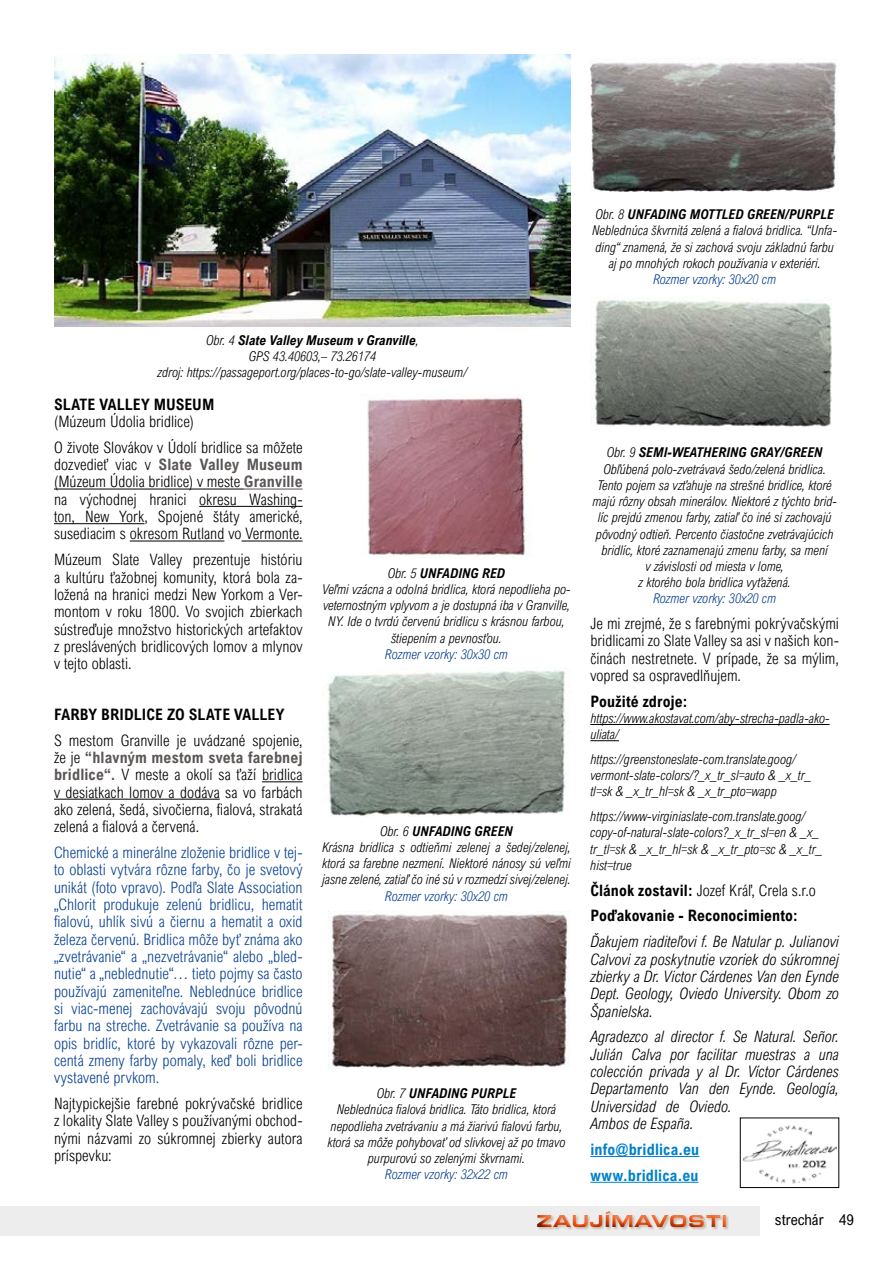
<style>
.page{position:relative;width:893px;height:1263px;background:#fff}
.page>*{position:absolute;margin:0;border:0;box-sizing:border-box;transform-origin:0 0}
.t1{font:900 expanded 18px "Eurostile TOT";color:#e94e0f}
.t2{font:300 15.75px/17.4px "Arial Nova Cond";letter-spacing:.005em;color:#000;text-align:justify}
.t3{font:300 15.75px/17.2px "Arial Nova Cond";letter-spacing:.005em;color:#0b4392;text-align:justify}
.t4{font:italic 300 15.75px/17.4px "Arial Nova Cond";color:#000;text-align:justify}
.t5{font:700 15.75px/25.8px "Arial Nova Cond";letter-spacing:.005em;color:#000}
.t6{font:700 15.75px/25.8px "Arial Nova Cond";letter-spacing:.01em;color:#0081c9}
.t7{font:15px "Arial Nova Cond";color:#000}
.t8{font:italic 300 13.5px/16.2px "Arial Nova Cond";color:#000;text-align:center}
.t9{font:italic 300 13.5px "Arial Nova Cond";color:#0b4392}
.s1{font-weight:700}
.s2{font-weight:700;color:#5b5755}
.s3{font-weight:300}
</style>
<div class="page">
<div style="left:0;top:1206px;width:760px;height:30px;background:#ededed"></div>
<div style="left:525px;top:1208px;width:209px;height:27px;background:#5c0a00;opacity:.75"></div>
<hr style="left:590px;top:724px;width:240px;height:1px;background:#000">
<svg style="left:590px;top:740px;width:29px;height:1px"></svg>
<hr style="left:590px;top:1156px;width:109px;height:1px;background:#0081c9">
<hr style="left:590px;top:1182px;width:108px;height:1px;background:#0081c9">
<img style="left:590px;top:62px;width:248px;height:129px">
<img style="left:590px;top:298px;width:242px;height:129px">
<hr style="left:54px;top:489px;width:190px;height:1px;background:#000">
<hr style="left:244px;top:489px;width:59px;height:1px;background:#5b5755">
<hr style="left:199px;top:506px;width:104px;height:1px;background:#000">
<hr style="left:54px;top:523px;width:90px;height:1px;background:#000">
<hr style="left:130px;top:541px;width:94px;height:1px;background:#000">
<hr style="left:242px;top:541px;width:61px;height:1px;background:#000">
<hr style="left:262px;top:781px;width:41px;height:1px;background:#000">
<hr style="left:54px;top:799px;width:166px;height:1px;background:#000">
<img style="left:367px;top:398px;width:158px;height:159px">
<img style="left:322px;top:670px;width:243px;height:146px">
<img style="left:329px;top:914px;width:241px;height:154px">
<img style="left:54px;top:54px;width:517px;height:272px">
<img style="left:743px;top:1125px;width:93px;height:59px">
<div style="left:740px;top:1118px;width:99px;height:70px;border:1px solid #000"></div>
<p class="t8" style="left:592px;top:206px;width:246px">Obr. 8 <span class="s1">UNFADING MOTTLED GREEN/PURPLE </span>Neblednúca škvrnitá zelená a fialová bridlica. “Unfa&shy;ding“ znamená, že si zachová svoju základnú farbu aj po mnohých rokoch používania v exteriéri.</p>
<p class="t9" style="left:653px;top:271px;width:125px">Rozmer vzorky: 30x20 cm</p>
<p class="t8" style="left:158px;top:331px;width:311px">Obr. 4 <span class="s1">Slate Valley Museum v Granville</span>,<br>GPS 43.40603,– 73.26174<br>zdroj: https://passageport.org/places-to-go/slate-valley-museum/</p>
<p class="t5" style="left:54px;top:391px;width:162px">SLATE VALLEY MUSEUM</p>
<p class="t2" style="left:54px;top:408px;width:250px;line-height:25.8px">(Múzeum Údolia bridlice)<br>O živote Slovákov v Údolí bridlice sa môžete</p>
<p class="t2" style="left:54px;top:456px;width:250px">dozvedieť viac v <span class="s2">Slate Valley Museum </span>(Múzeum Údolia bridlice) v meste <span class="s2">Granville </span>na východnej hranici okresu Washing&shy;ton, New York, Spojené štáty americké, susediacim s okresom Rutland vo Vermonte.</p>
<p class="t2" style="left:54px;top:551px;width:250px">Múzeum Slate Valley prezentuje históriu a kultúru ťažobnej komunity, ktorá bola za&shy;ložená na hranici medzi New Yorkom a Ver&shy;montom v roku 1800. Vo svojich zbierkach sústreďuje množstvo historických artefaktov z preslávených bridlicových lomov a mlynov v tejto oblasti.</p>
<p class="t5" style="left:54px;top:701px;width:232px">FARBY BRIDLICE ZO SLATE VALLEY</p>
<p class="t2" style="left:54px;top:731px;width:250px">S mestom Granville je uvádzané spojenie, že je <span class="s2">“hlavným mestom sveta farebnej bridlice“.</span> V meste a okolí sa ťaží bridlica v desiatkach lomov a dodáva sa vo farbách ako zelená, šedá, sivočierna, fialová, strakatá zelená a fialová a červená.</p>
<p class="t3" style="left:54px;top:844px;width:250px">Chemické a minerálne zloženie bridlice v tej&shy;to oblasti vytvára rôzne farby, čo je svetový unikát (foto vpravo). Podľa Slate Association „Chlorit produkuje zelenú bridlicu, hematit fialovú, uhlík sivú a čiernu a hematit a oxid železa červenú. Bridlica môže byť známa ako „zvetrávanie“ a „nezvetrávanie“ alebo „bled&shy;nutie“ a „neblednutie“… tieto pojmy sa často používajú zameniteľne. Neblednúce bridlice si viac-menej zachovávajú svoju pôvodnú farbu na streche. Zvetrávanie sa používa na opis bridlíc, ktoré by vykazovali rôzne per&shy;centá zmeny farby pomaly, keď boli bridlice vystavené prvkom.</p>
<p class="t2" style="left:54px;top:1095px;width:250px">Najtypickejšie farebné pokrývačské bridlice z lokality Slate Valley s používanými obchod&shy;nými názvami zo súkromnej zbierky autora príspevku:</p>
<p class="t8" style="left:322px;top:565px;width:250px">Obr. 5 <span class="s1">UNFADING RED<br></span>Veľmi vzácna a odolná bridlica, ktorá nepodlieha po&shy;veternostným vplyvom a je dostupná iba v Granville, NY. Ide o tvrdú červenú bridlicu s krásnou farbou, štiepením a pevnosťou.</p>
<p class="t9" style="left:385px;top:646px;width:125px">Rozmer vzorky: 30x30 cm</p>
<p class="t8" style="left:322px;top:823px;width:250px">Obr. 6 <span class="s1">UNFADING GREEN<br></span>Krásna bridlica s odtieňmi zelenej a šedej/zelenej, ktorá sa farebne nezmení. Niektoré nánosy sú veľmi jasne zelené, zatiaľ čo iné sú v rozmedzí sivej/zelenej.</p>
<p class="t9" style="left:385px;top:888px;width:125px">Rozmer vzorky: 30x20 cm</p>
<p class="t8" style="left:327px;top:1085px;width:239px">Obr. 7 <span class="s1">UNFADING PURPLE<br></span>Neblednúca fialová bridlica. Táto bridlica, ktorá nepodlieha zvetrávaniu a má žiarivú fialovú farbu, ktorá sa môže pohybovať od slivkovej až po tmavo purpurovú so zelenými škvrnami.</p>
<p class="t9" style="left:385px;top:1166px;width:125px">Rozmer vzorky: 32x22 cm</p>
<p class="t8" style="left:592px;top:444px;width:246px">Obr. 9 <span class="s1">SEMI-WEATHERING GRAY/GREEN </span>Obľúbená polo-zvetrávavá šedo/zelená bridlica.<br>Tento pojem sa vzťahuje na strešné bridlice, ktoré majú rôzny obsah minerálov. Niektoré z týchto brid&shy;líc prejdú zmenou farby, zatiaľ čo iné si zachovajú pôvodný odtieň. Percento čiastočne zvetrávajúcich bridlíc, ktoré zaznamenajú zmenu farby, sa mení<br>v závislosti od miesta v lome,<br>z ktorého bola bridlica vyťažená.</p>
<p class="t9" style="left:653px;top:590px;width:125px">Rozmer vzorky: 30x20 cm</p>
<p class="t2" style="left:590px;top:615px;width:250px">Je mi zrejmé, že s farebnými pokrývačskými bridlicami zo Slate Valley sa asi v našich kon&shy;činách nestretnete. V prípade, že sa mýlim, vopred sa ospravedlňujem.</p>
<p class="t5" style="left:590px;top:688px;width:99px">Použité zdroje:</p>
<p class="t8" style="left:590px;top:710px;width:241px;text-align:left">https://www.akostavat.com/aby-strecha-padla-ako&shy;uliata/</p>
<p class="t8" style="left:590px;top:751px;width:223px;text-align:left">https://greenstoneslate-com.translate.goog/ vermont-slate-colors/?_x_tr_sl=auto &amp; _x_tr_ tl=sk &amp; _x_tr_hl=sk &amp; _x_tr_pto=wapp</p>
<p class="t8" style="left:590px;top:808px;width:234px;text-align:left">https://www-virginiaslate-com.translate.goog/ copy-of-natural-slate-colors?_x_tr_sl=en &amp; _x_ tr_tl=sk &amp; _x_tr_hl=sk &amp; _x_tr_pto=sc &amp; _x_tr_ hist=true</p>
<p class="t5" style="left:590px;top:877px;width:227px">Článok zostavil: <span class="s3">Jozef Kráľ, Crela s.r.o<br></span>Poďakovanie - Reconocimiento:</p>
<p class="t4" style="left:590px;top:933px;width:250px">Ďakujem riaditeľovi f. Be Natular p. Julianovi Calvovi za poskytnutie vzoriek do súkromnej zbierky a Dr. Victor Cárdenes Van den Eynde Dept. Geology, Oviedo University. Obom zo Španielska.</p>
<p class="t4" style="left:590px;top:1028px;width:250px;text-align:left">Agradezco al director f. Se Natural. Señor.<br>Julián Calva por facilitar muestras a una colección privada y al Dr. Víctor Cárdenes Departamento Van den Eynde. Geología, Universidad de Oviedo.<br>Ambos de España.</p>
<p class="t6" style="left:590px;top:1136px;width:111px">info@bridlica.eu www.bridlica.eu</p>
<h1 class="t1" style="left:536px;top:1211px;width:193px">ZAUJÍMAVOSTI</h1>
<p class="t7" style="left:775px;top:1210px;width:81px">strechár 49</p>
</div>
